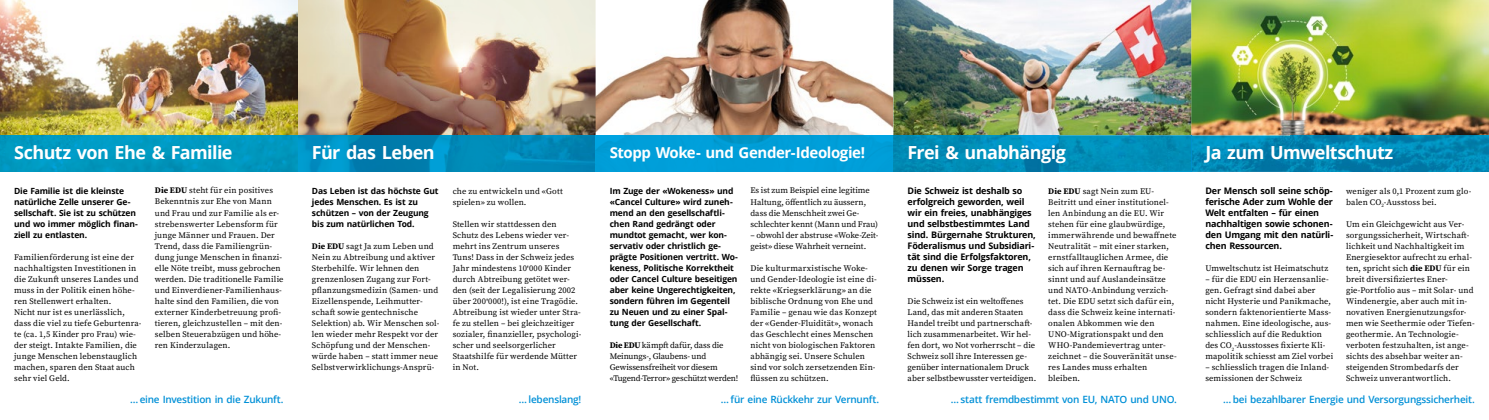
<style>
.page{position:relative;width:1489px;height:420px;background:#fff}
.page>*{position:absolute;margin:0;border:0;box-sizing:border-box;transform-origin:0 0}
.t1{font:700 18px "Open Sans";letter-spacing:-.03em;color:#fff}
.t2{font:700 15px "Open Sans";letter-spacing:-.03em;color:#fff}
.t3{font:600 10px "Open Sans";letter-spacing:-.025em;color:#0090d7}
.t4{font:700 9px/11px "Open Sans";letter-spacing:-.02em;color:#000}
.t5{font:8.5px/11px "Source Serif Pro";letter-spacing:.01em;color:#000}
.t6{font:700 8.5px/11px "Open Sans";letter-spacing:-.015em;color:#000}
.t7{font:8.5px/11px "Source Serif Pro";letter-spacing:-.015em;color:#000}
.t8{font:8.5px/11px "Source Serif Pro";letter-spacing:-.01em;color:#000}
.s1{font-weight:700}
</style>
<div class="page">
<img style="left:0;top:0;width:595px;height:135px">
<img style="left:595px;top:0;width:298px;height:135px">
<img style="left:0;top:135px;width:1488px;height:37px">
<svg style="left:298px;top:135px;width:595px;height:36px;background:#0093c8"></svg>
<img style="left:1191px;top:0;width:297px;height:135px">
<img style="left:893px;top:0;width:298px;height:171px">
<hr style="left:893px;top:171px;width:298px;height:1px;background:#00a4e1">
<img style="left:1191px;top:135px;width:1px;height:36px">
<h1 class="t1" style="left:14px;top:139px;width:220px">Schutz von Ehe &amp; Familie</h1>
<h1 class="t1" style="left:312px;top:139px;width:124px">Für das Leben</h1>
<h2 class="t2" style="left:609px;top:142px;width:257px">Stopp Woke- und Gender-Ideologie!</h2>
<p class="t6" style="left:312px;top:185px;width:128px">Das Leben ist das höchste Gut jedes Menschen. Es ist zu schützen – von der Zeugung bis zum natürlichen Tod.</p>
<p class="t5" style="left:312px;top:240px;width:129px"><span class="s1">Die EDU</span> sagt Ja zum Leben und<br>Nein zu Abtreibung und aktiver<br>Sterbehilfe. Wir lehnen den grenzenlosen Zugang zur Fort&shy;pflanzungsmedizin (Samen- und<br>Eizellenspende, Leihmutter&shy;schaft sowie gentechnische<br>Selektion) ab. Wir Menschen sol&shy;len wieder mehr Respekt vor der<br>Schöpfung und der Menschen&shy;würde haben – statt immer neue<br>Selbstverwirklichungs-Ansprü-</p>
<p class="t6" style="left:14px;top:185px;width:125px">Die Familie ist die kleinste natürliche Zelle unserer Ge&shy;sellschaft. Sie ist zu schützen und wo immer möglich finan&shy;ziell zu entlasten.</p>
<p class="t5" style="left:14px;top:251px;width:129px">Familienförderung ist eine der nachhaltigsten Investitionen in die Zukunft unseres Landes und muss in der Politik einen höhe&shy;ren Stellenwert erhalten.<br>Nicht nur ist es unerlässlich, dass die viel zu tiefe Geburtenra&shy;te (ca. 1,5 Kinder pro Frau) wie&shy;der steigt. Intakte Familien, die junge Menschen lebenstauglich machen, sparen den Staat auch sehr viel Geld.</p>
<p class="t6" style="left:609px;top:185px;width:130px">Im Zuge der «Wokeness» und «Cancel Culture» wird zuneh&shy;mend an den gesellschaftli&shy;chen Rand gedrängt oder mundtot gemacht, wer kon&shy;servativ oder christlich ge&shy;prägte Positionen vertritt. Wo&shy;keness, Politische Korrektheit oder Cancel Culture beseitigen aber keine Ungerechtigkeiten, sondern führen im Gegenteil zu Neuen und zu einer Spal&shy;tung der Gesellschaft.</p>
<p class="t7" style="left:609px;top:339px;width:130px"><span class="s1">Die EDU</span> kämpft dafür, dass die<br>Meinungs-, Glaubens- und<br>Gewissensfreiheit vor diesem «Tugend-Terror» geschützt werden!</p>
<p class="t5" style="left:155px;top:185px;width:130px"><span class="s1">Die EDU</span> steht für ein positives<br>Bekenntnis zur Ehe von Mann und Frau und zur Familie als er&shy;strebenswerter Lebensform für junge Männer und Frauen. Der<br>Trend, dass die Familiengrün&shy;dung junge Menschen in finanzi&shy;elle Nöte treibt, muss gebrochen werden. Die traditionelle Familie und Einverdiener-Familienhaus&shy;halte sind den Familien, die von externer Kinderbetreuung profi&shy;tieren, gleichzustellen – mit den&shy;selben Steuerabzügen und höhe&shy;ren Kinderzulagen.</p>
<p class="t5" style="left:750px;top:185px;width:129px">Es ist zum Beispiel eine legitime<br>Haltung, öffentlich zu äussern, dass die Menschheit zwei Ge&shy;schlechter kennt (Mann und Frau)</p>
<p class="t8" style="left:750px;top:229px;width:129px">– obwohl der abstruse «Woke-Zeit&shy;geist» diese Wahrheit verneint.</p>
<p class="t5" style="left:750px;top:262px;width:128px">Die kulturmarxistische Woke&shy;und Gender-Ideologie ist eine di&shy;rekte «Kriegserklärung» an die biblische Ordnung von Ehe und<br>Familie – genau wie das Konzept der «Gender-Fluidität», wonach das Geschlecht eines Menschen nicht von biologischen Faktoren abhängig sei. Unsere Schulen sind vor solch zersetzenden Ein&shy;flüssen zu schützen.</p>
<p class="t5" style="left:452px;top:185px;width:112px">che zu entwickeln und «Gott spielen» zu wollen.</p>
<p class="t5" style="left:452px;top:218px;width:130px">Stellen wir stattdessen den<br>Schutz des Lebens wieder ver&shy;mehrt ins Zentrum unseres<br>Tuns! Dass in der Schweiz jedes<br>Jahr mindestens 10'000 Kinder durch Abtreibung getötet wer&shy;den (seit der Legalisierung 2002 über 200'000!), ist eine Tragödie.<br>Abtreibung ist wieder unter Stra&shy;fe zu stellen – bei gleichzeitiger sozialer, finanzieller, psychologi&shy;scher und seelsorgerlicher<br>Staatshilfe für werdende Mütter in Not.</p>
<p class="t3" style="left:130px;top:392px;width:155px">… eine Investition in die Zukunft.</p>
<p class="t3" style="left:721px;top:392px;width:160px">… für eine Rückkehr zur Vernunft.</p>
<p class="t3" style="left:519px;top:392px;width:64px">… lebenslang!</p>
<h1 class="t1" style="left:907px;top:139px;width:160px">Frei &amp; unabhängig</h1>
<p class="t4" style="left:907px;top:184px;width:130px">Die Schweiz ist deshalb so erfolgreich geworden, weil wir ein freies, unabhängiges und selbstbestimmtes Land sind. Bürgernahe Strukturen,<br>Föderalismus und Subsidiari&shy;tät sind die Erfolgsfaktoren, zu denen wir Sorge tragen müssen.</p>
<p class="t5" style="left:907px;top:295px;width:130px">Die Schweiz ist ein weltoffenes<br>Land, das mit anderen Staaten<br>Handel treibt und partnerschaft&shy;lich zusammenarbeitet. Wir hel&shy;fen dort, wo Not vorherrscht – die<br>Schweiz soll ihre Interessen ge&shy;genüber internationalem Druck aber selbstbewusster verteidigen.</p>
<p class="t5" style="left:1048px;top:185px;width:130px"><span class="s1">Die EDU</span> sagt Nein zum EU-<br>Beitritt und einer institutionel&shy;len Anbindung an die EU. Wir stehen für eine glaubwürdige, immerwährende und bewaffnete<br>Neutralität – mit einer starken, ernstfalltauglichen Armee, die sich auf ihren Kernauftrag be&shy;sinnt und auf Auslandeinsätze und NATO-Anbindung verzich&shy;tet. Die EDU setzt sich dafür ein, dass die Schweiz keine internati&shy;onalen Abkommen wie den<br>UNO-Migrationspakt und den<br>WHO-Pandemievertrag unter&shy;zeichnet – die Souveränität unse&shy;res Landes muss erhalten bleiben.</p>
<p class="t3" style="left:950px;top:392px;width:227px">… statt fremdbestimmt von EU, NATO und UNO.</p>
<h1 class="t1" style="left:1205px;top:139px;width:189px">Ja zum Umweltschutz</h1>
<p class="t4" style="left:1205px;top:184px;width:129px">Der Mensch soll seine schöp&shy;ferische Ader zum Wohle der<br>Welt entfalten – für einen nachhaltigen sowie schonen&shy;den Umgang mit den natürli&shy;chen Ressourcen.</p>
<p class="t5" style="left:1205px;top:262px;width:124px">Umweltschutz ist Heimatschutz</p>
<p class="t5" style="left:1205px;top:273px;width:129px">– für die EDU ein Herzensanlie&shy;gen. Gefragt sind dabei aber nicht Hysterie und Panikmache, sondern faktenorientierte Mass&shy;nahmen. Eine ideologische, aus&shy;schliesslich auf die Reduktion des CO<sub>2</sub>-Ausstosses fixierte Kli&shy;mapolitik schiesst am Ziel vorbei</p>
<p class="t5" style="left:1205px;top:361px;width:125px">– schliesslich tragen die Inland&shy;semissionen der Schweiz</p>
<p class="t5" style="left:1345px;top:185px;width:127px">weniger als 0,1 Prozent zum glo&shy;balen CO<sub>2</sub>-Ausstoss bei.</p>
<p class="t5" style="left:1345px;top:218px;width:130px">Um ein Gleichgewicht aus Ver&shy;sorgungssicherheit, Wirtschaft&shy;lichkeit und Nachhaltigkeit im<br>Energiesektor aufrecht zu erhal&shy;ten, spricht sich <span class="s1">die EDU</span> für ein breit diversifiziertes Ener&shy;gie-Portfolio aus – mit Solar- und<br>Windenergie, aber auch mit in&shy;novativen Energienutzungsfor&shy;men wie Seethermie oder Tiefen&shy;geothermie. An Technologie&shy;verboten festzuhalten, ist ange&shy;sichts des absehbar weiter an&shy;steigenden Strombedarfs der<br>Schweiz unverantwortlich.</p>
<p class="t3" style="left:1223px;top:392px;width:253px">… bei bezahlbarer Energie und Versorgungssicherheit.</p>
</div>
